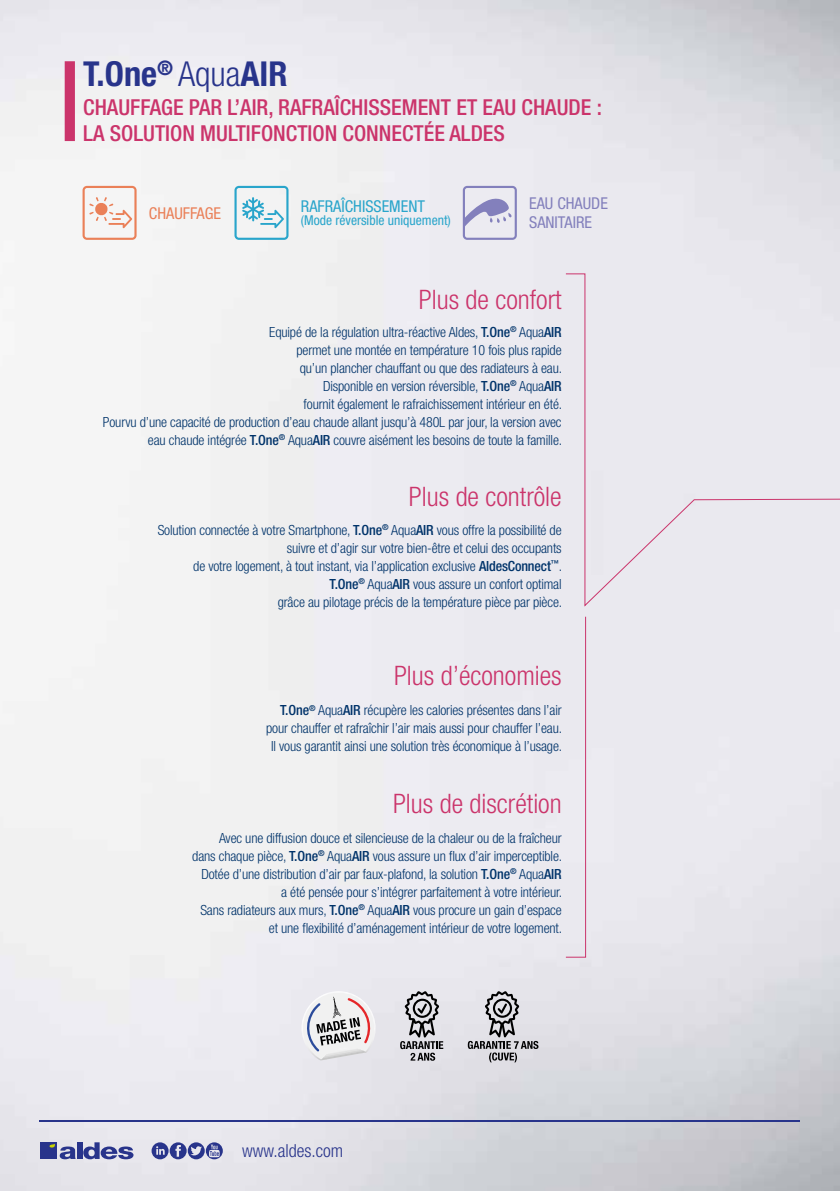
<style>
.page{position:relative;width:840px;height:1191px;background:#fff}
.page>*{position:absolute;margin:0;border:0;box-sizing:border-box;transform-origin:0 0}
.t1{font:700 condensed 34.4px "Helvetica Neue LT Std";color:#28348b}
.t2{font:300 condensed 26.8px "Helvetica Neue LT Std";color:#cb346b}
.t3{font:500 condensed 22px/26.4px "Helvetica Neue LT Std";color:#cb346b}
.t4{font:300 condensed 18px "Helvetica Neue";color:#28348b}
.t5{font:condensed 16.4px/19.6px "Helvetica Neue LT Std";color:#8380bc}
.t6{font:condensed 16.4px "Helvetica Neue LT Std";color:#29a5cb}
.t7{font:condensed 16.4px "Helvetica Neue LT Std";color:#ea8058}
.t8{font:300 condensed 14px/18px "Helvetica Neue LT Std";letter-spacing:-.01em;color:#00336a;text-align:right}
.t9{font:condensed 13.6px "Helvetica Neue LT Std";color:#29a5cb}
.s1{font-weight:300}
.s2{font-weight:500}
</style>
<div class="page">
<img style="left:0;top:0;width:839px;height:1191px">
<svg style="left:301px;top:990px;width:79px;height:70px"></svg>
<svg style="left:151px;top:1142px;width:72px;height:17px"></svg>
<div style="left:40px;top:1142px;width:16px;height:17px;background:#28348b"></div>
<div style="left:77px;top:1142px;width:5px;height:17px;background:#28348b"></div>
<svg style="left:83px;top:1142px;width:50px;height:17px"></svg>
<svg style="left:50px;top:1144px;width:26px;height:15px"></svg>
<hr style="left:40px;top:1120px;width:759px;height:1px;background:#28348b">
<div style="left:564px;top:616px;width:22px;height:342px;background:#eae9ef"></div>
<div style="left:564px;top:273px;width:275px;height:334px;background:#eae9ef"></div>
<svg style="left:82px;top:186px;width:54px;height:54px"></svg>
<svg style="left:234px;top:186px;width:54px;height:54px"></svg>
<svg style="left:462px;top:186px;width:54px;height:54px"></svg>
<div style="left:65px;top:61px;width:10px;height:80px;background:#cb346b"></div>
<svg style="left:467px;top:991px;width:71px;height:71px"></svg>
<svg style="left:400px;top:991px;width:43px;height:69px"></svg>
<h1 class="t1" style="left:83px;top:53px;width:206px">T.One<sup>®</sup> <span class="s1">Aqua</span>AIR</h1>
<h3 class="t3" style="left:83px;top:93px;width:520px">CHAUFFAGE PAR L’AIR, RAFRAÎCHISSEMENT ET EAU CHAUDE :<br>LA SOLUTION MULTIFONCTION CONNECTÉE ALDES</h3>
<p class="t7" style="left:149px;top:203px;width:73px">CHAUFFAGE</p>
<p class="t6" style="left:301px;top:197px;width:125px">RAFRAÎCHISSEMENT</p>
<p class="t9" style="left:301px;top:213px;width:151px">(Mode réversible uniquement)</p>
<p class="t5" style="left:529px;top:193px;width:80px">EAU CHAUDE<br>SANITAIRE</p>
<h2 class="t2" style="left:418px;top:284px;width:144px">Plus de confort</h2>
<p class="t8" style="left:103px;top:323px;width:460px">Equipé de la régulation ultra-réactive Aldes, <span class="s2">T.One</span><sup>®</sup> Aqua<span class="s2">AIR<br></span>permet une montée en température 10 fois plus rapide<br>qu’un plancher chauffant ou que des radiateurs à eau.<br>Disponible en version réversible, <span class="s2">T.One</span><sup>®</sup> Aqua<span class="s2">AIR<br></span>fournit également le rafraichissement intérieur en été.<br>Pourvu d’une capacité de production d’eau chaude allant jusqu’à 480L par jour, la version avec eau chaude intégrée <span class="s2">T.One</span><sup>®</sup> Aqua<span class="s2">AIR</span> couvre aisément les besoins de toute la famille.</p>
<h2 class="t2" style="left:409px;top:481px;width:154px">Plus de contrôle</h2>
<p class="t8" style="left:158px;top:520px;width:406px">Solution connectée à votre Smartphone, <span class="s2">T.One</span><sup>®</sup> Aqua<span class="s2">AIR</span> vous offre la possibilité de suivre et d’agir sur votre bien-être et celui des occupants<br>de votre logement, à tout instant, via l’application exclusive <span class="s2">AldesConnect</span><sup>™</sup>.<br><span class="s2">T.One</span><sup>®</sup> Aqua<span class="s2">AIR</span> vous assure un confort optimal<br>grâce au pilotage précis de la température pièce par pièce.</p>
<h2 class="t2" style="left:394px;top:660px;width:169px">Plus d’économies</h2>
<p class="t8" style="left:266px;top:701px;width:297px"><span class="s2">T.One</span><sup>®</sup> Aqua<span class="s2">AIR</span> récupère les calories présentes dans l’air pour chauffer et rafraîchir l’air mais aussi pour chauffer l’eau.<br>Il vous garantit ainsi une solution très économique à l’usage.</p>
<h2 class="t2" style="left:393px;top:788px;width:170px">Plus de discrétion</h2>
<p class="t8" style="left:192px;top:829px;width:371px">Avec une diffusion douce et silencieuse de la chaleur ou de la fraîcheur<br>dans chaque pièce, <span class="s2">T.One</span><sup>®</sup> Aqua<span class="s2">AIR</span> vous assure un flux d’air imperceptible.<br>Dotée d’une distribution d’air par faux-plafond, la solution <span class="s2">T.One</span><sup>®</sup> Aqua<span class="s2">AIR<br></span>a été pensée pour s’intégrer parfaitement à votre intérieur.<br>Sans radiateurs aux murs, <span class="s2">T.One</span><sup>®</sup> Aqua<span class="s2">AIR</span> vous procure un gain d’espace et une flexibilité d’aménagement intérieur de votre logement.</p>
<p class="t4" style="left:242px;top:1140px;width:102px">www.aldes.com</p>
</div>
